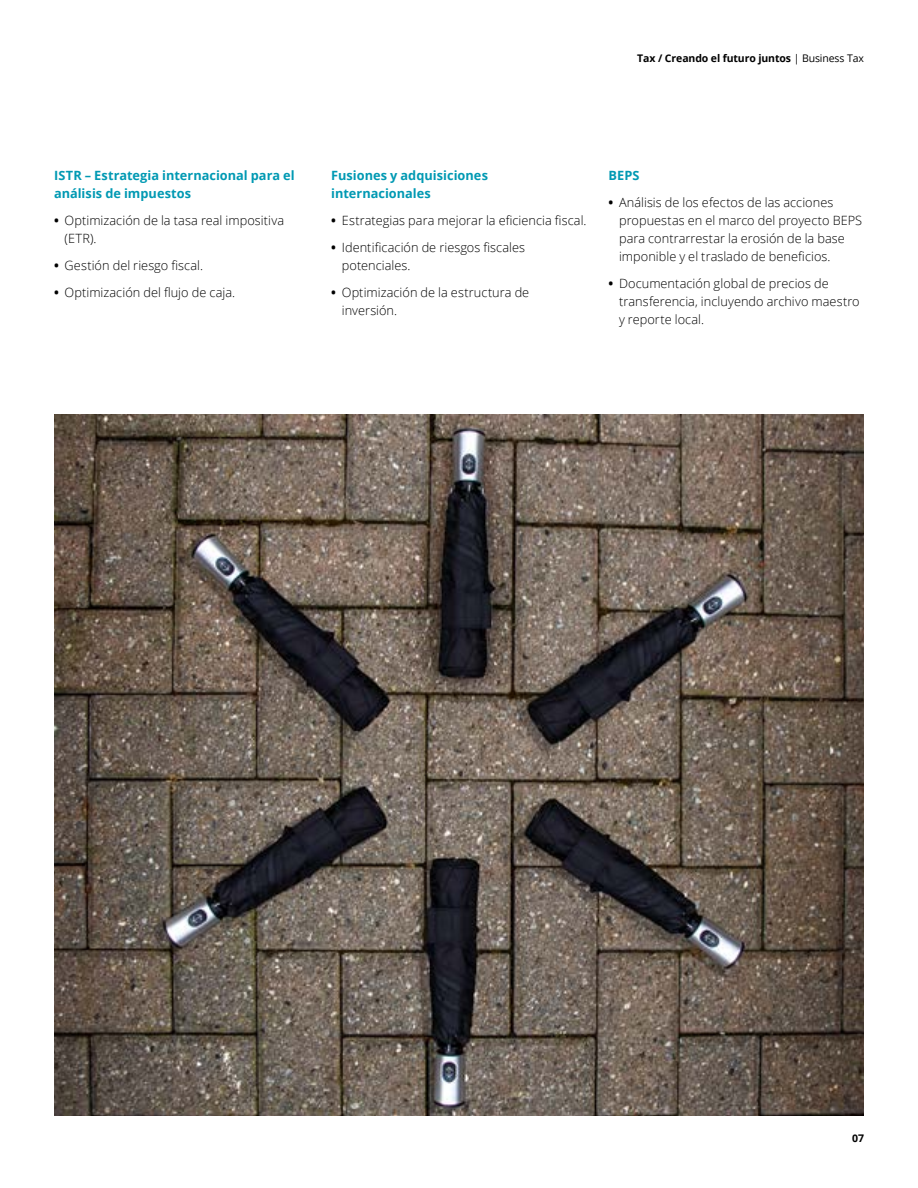
<style>
.page{position:relative;width:918px;height:1188px;background:#fff}
.page>*{position:absolute;margin:0;border:0;box-sizing:border-box;transform-origin:0 0}
.t1{font:300 12.75px/18px "Open Sans";letter-spacing:.005em;color:#000}
.t2{font:700 12.75px/18px "Open Sans";color:#0099b3}
.t3{font:700 10.5px "Open Sans";letter-spacing:-.01em;color:#000}
.s1{font-weight:400}
.s2{font-weight:700}
</style>
<div class="page">
<img style="left:54px;top:414px;width:810px;height:702px">
<p class="t3" style="left:637px;top:51px;width:228px">Tax / Creando el futuro juntos <span class="s1">| Business Tax</span></p>
<p class="t2" style="left:54px;top:166px;width:242px">ISTR – Estrategia internacional para el análisis de impuestos</p>
<p class="t1" style="left:65px;top:211px;width:221px;text-indent:-11px"><span class="s2">•</span> Optimización de la tasa real impositiva (ETR).</p>
<p class="t1" style="left:54px;top:256px;width:151px"><span class="s2">•</span> Gestión del riesgo fiscal.</p>
<p class="t1" style="left:54px;top:283px;width:183px"><span class="s2">•</span> Optimización del flujo de caja.</p>
<p class="t2" style="left:331px;top:166px;width:158px">Fusiones y adquisiciones internacionales</p>
<p class="t1" style="left:331px;top:211px;width:257px"><span class="s2">•</span> Estrategias para mejorar la eficiencia fiscal.</p>
<p class="t1" style="left:342px;top:238px;width:185px;text-indent:-11px"><span class="s2">•</span> Identificación de riesgos fiscales potenciales.</p>
<p class="t1" style="left:342px;top:283px;width:189px;text-indent:-11px"><span class="s2">•</span> Optimización de la estructura de inversión.</p>
<p class="t2" style="left:608px;top:166px;width:33px">BEPS</p>
<p class="t1" style="left:619px;top:193px;width:245px;text-indent:-11px"><span class="s2">•</span> Análisis de los efectos de las acciones propuestas en el marco del proyecto BEPS para contrarrestar la erosión de la base imponible y el traslado de beneficios.</p>
<p class="t1" style="left:619px;top:274px;width:242px;text-indent:-11px"><span class="s2">•</span> Documentación global de precios de transferencia, incluyendo archivo maestro y reporte local.</p>
<p class="t3" style="left:852px;top:1131px;width:13px">07</p>
</div>
